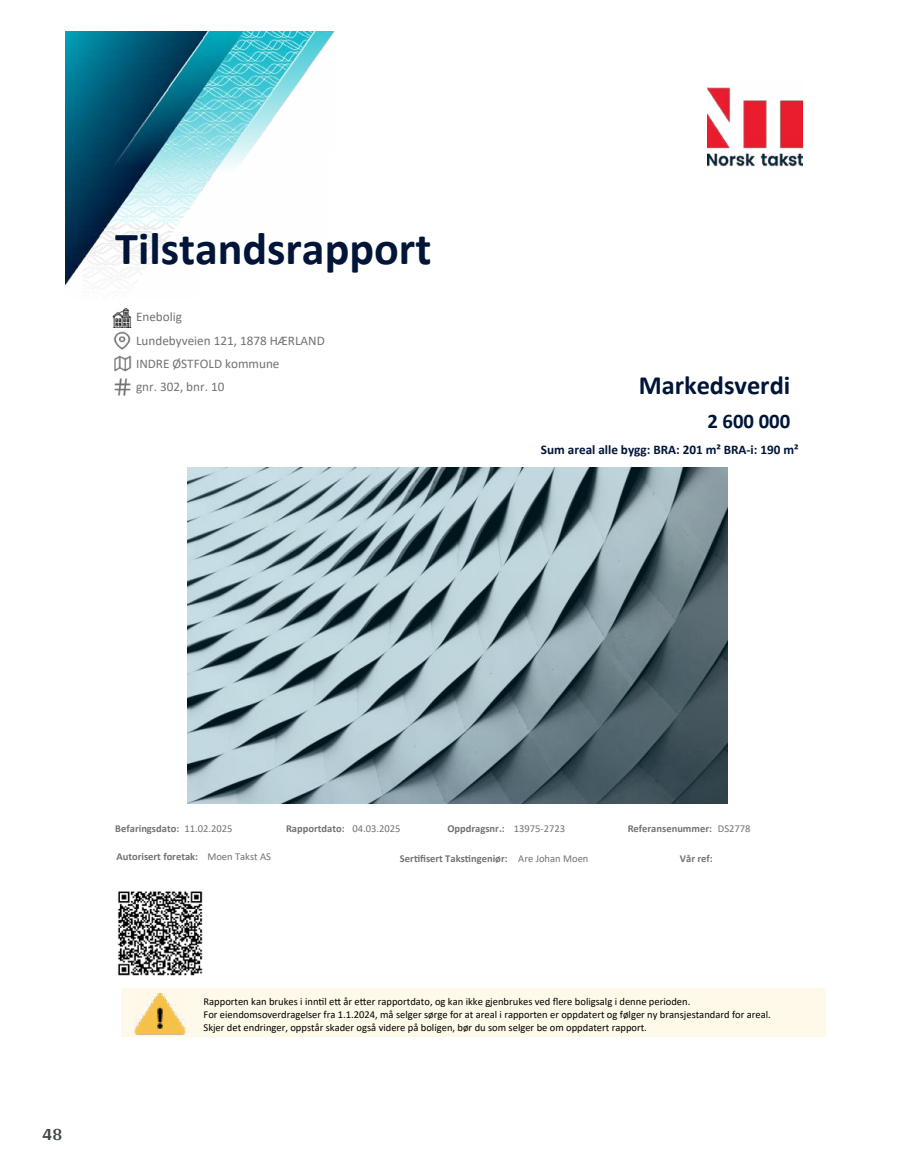
<style>
.page{position:relative;width:915px;height:1172px;background:#fff}
.page>*{position:absolute;margin:0;border:0;box-sizing:border-box;transform-origin:0 0}
.t1{font:700 46.05px "Calibri";color:#011538}
.t2{font:700 26.4px "Calibri";color:#011538}
.t3{font:700 20.7px "Calibri";color:#011538}
.t4{font:700 18px "Arya";color:#414749}
.t5{font:13.2px "Calibri";color:#727272}
.t6{font:700 13.2px "Calibri";color:#011538}
.t7{font:10.5px/12.9px "Calibri";color:#000}
.t8{font:700 10.5px "Calibri";color:#727272}
.s1{font-weight:400}
</style>
<div class="page">
<img style="left:65px;top:32px;width:269px;height:254px">
<img style="left:114px;top:355px;width:17px;height:17px">
<img style="left:114px;top:378px;width:17px;height:18px">
<img style="left:114px;top:331px;width:16px;height:19px">
<img style="left:707px;top:87px;width:95px;height:80px">
<img style="left:117px;top:891px;width:86px;height:85px">
<img style="left:188px;top:467px;width:539px;height:336px">
<div style="left:121px;top:988px;width:703px;height:49px;background:#fff9e9"></div>
<img style="left:134px;top:992px;width:52px;height:43px">
<img style="left:113px;top:308px;width:18px;height:19px">
<h1 class="t1" style="left:115px;top:216px;width:317px">Tilstandsrapport</h1>
<p class="t5" style="left:136px;top:307px;width:47px">Enebolig</p>
<p class="t5" style="left:136px;top:331px;width:190px">Lundebyveien 121, 1878 HÆRLAND</p>
<p class="t5" style="left:136px;top:378px;width:90px">gnr. 302, bnr. 10</p>
<h2 class="t2" style="left:638px;top:367px;width:153px">Markedsverdi</h2>
<h3 class="t3" style="left:707px;top:407px;width:84px">2 600 000</h3>
<p class="t5" style="left:136px;top:354px;width:145px">INDRE ØSTFOLD kommune</p>
<p class="t6" style="left:540px;top:440px;width:259px">Sum areal alle bygg: BRA: 201 m² BRA-i: 190 m²</p>
<h3 class="t4" style="left:43px;top:1123px;width:21px">48</h3>
<p class="t8" style="left:115px;top:821px;width:119px">Befaringsdato: <span class="s1">11.02.2025</span></p>
<p class="t8" style="left:286px;top:821px;width:116px">Rapportdato: <span class="s1">04.03.2025</span></p>
<p class="t8" style="left:447px;top:821px;width:119px">Oppdragsnr.: <span class="s1">13975-2723</span></p>
<p class="t8" style="left:116px;top:849px;width:156px">Autorisert foretak: <span class="s1">Moen Takst AS</span></p>
<p class="t8" style="left:400px;top:851px;width:190px">Ser琀椀昀椀sert Taks琀椀ngeniør: <span class="s1">Are Johan Moen</span></p>
<p class="t8" style="left:627px;top:821px;width:124px">Referansenummer: <span class="s1">DS2778</span></p>
<p class="t8" style="left:679px;top:851px;width:34px">Vår ref:</p>
<p class="t7" style="left:203px;top:995px;width:568px">Rapporten kan brukes i inn琀椀l e琀琀 år e琀琀er rapportdato, og kan ikke gjenbrukes ved 昀氀ere boligsalg i denne perioden.<br>For eiendomsoverdragelser fra 1.1.2024, må selger sørge for at areal i rapporten er oppdatert og følger ny bransjestandard for areal.<br>Skjer det endringer, oppstår skader også videre på boligen, bør du som selger be om oppdatert rapport.</p>
</div>
